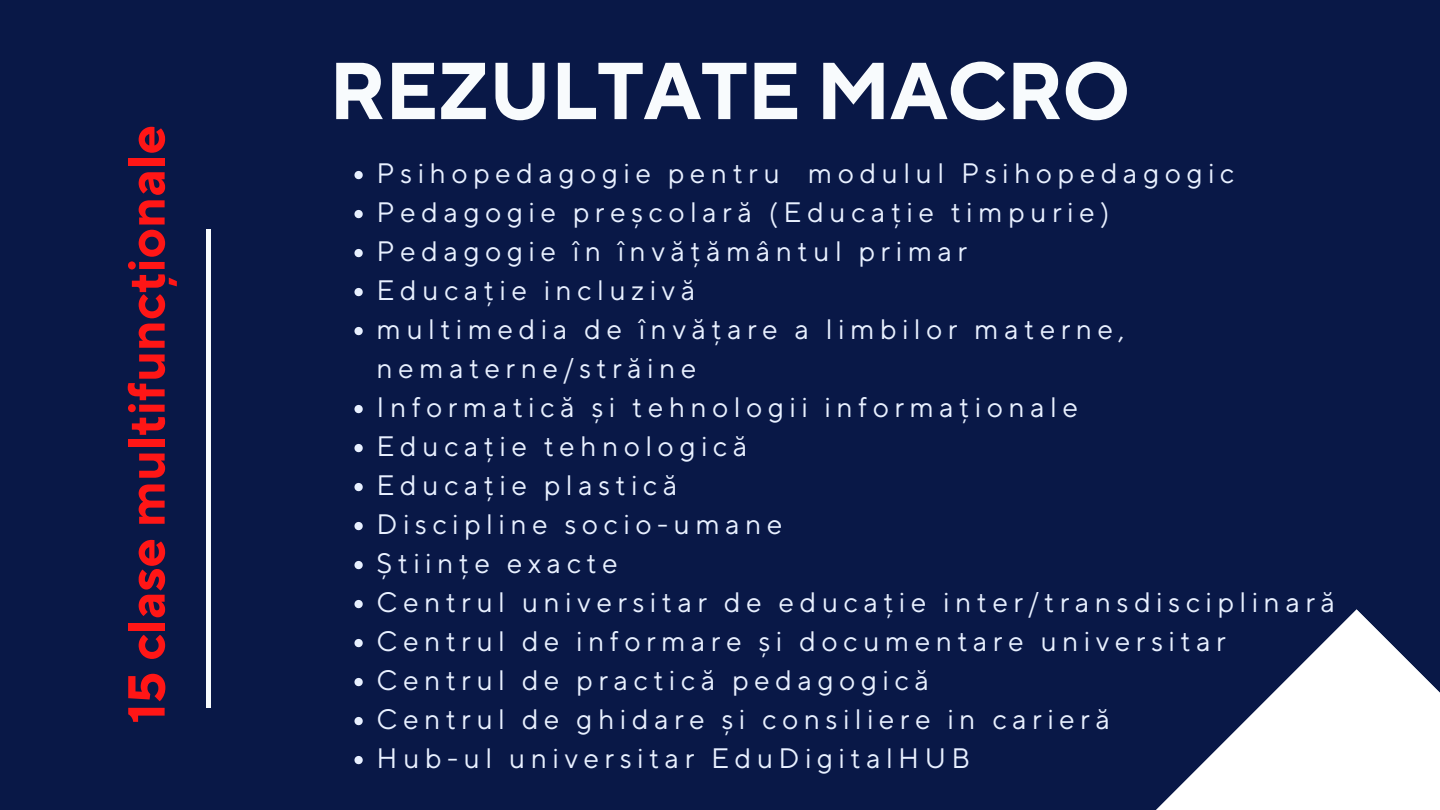
<style>
.page{position:relative;width:1440px;height:810px;background:#091847}
.page>*{position:absolute;margin:0;border:0;box-sizing:border-box;transform-origin:0 0}
.t1{font:700 80.4px "TT Norms Pro";letter-spacing:-.01em;color:#f8fbfd}
.t2{font:700 52px "TT Norms Pro";color:#ff1616}
.t3{font:28px/39px "TT Norms Pro";letter-spacing:.195em;color:#e8f0ff}
</style>
<div class="page">
<svg style="left:1156px;top:609px;width:284px;height:201px;fill:#fff"></svg>
<div style="left:206px;top:229px;width:5px;height:478px;background:#f8fbfd"></div>
<svg style="left:354px;top:171px;width:9px;height:8px"></svg>
<svg style="left:354px;top:210px;width:9px;height:8px"></svg>
<svg style="left:354px;top:249px;width:9px;height:8px"></svg>
<svg style="left:354px;top:288px;width:9px;height:8px"></svg>
<svg style="left:354px;top:327px;width:9px;height:8px"></svg>
<svg style="left:354px;top:405px;width:9px;height:8px"></svg>
<svg style="left:354px;top:444px;width:9px;height:8px"></svg>
<svg style="left:354px;top:483px;width:9px;height:8px"></svg>
<svg style="left:354px;top:522px;width:9px;height:8px"></svg>
<svg style="left:354px;top:561px;width:9px;height:8px"></svg>
<svg style="left:354px;top:600px;width:9px;height:8px"></svg>
<svg style="left:354px;top:639px;width:9px;height:8px"></svg>
<svg style="left:354px;top:678px;width:9px;height:8px"></svg>
<svg style="left:354px;top:717px;width:9px;height:8px"></svg>
<svg style="left:354px;top:756px;width:9px;height:8px"></svg>
<p class="t2" style="left:115px;top:723px;width:600px;rotate:-90deg">15 clase multifuncționale</p>
<p class="t1" style="left:329px;top:43px;width:803px">REZULTATE MACRO</p>
<p class="t3" style="left:377px;top:155px;width:859px">Psihopedagogie pentru modulul Psihopedagogic</p>
<p class="t3" style="left:377px;top:194px;width:734px">Pedagogie preșcolară (Educație timpurie)</p>
<p class="t3" style="left:377px;top:233px;width:592px">Pedagogie în învățământul primar</p>
<p class="t3" style="left:377px;top:272px;width:320px">Educație incluzivă</p>
<p class="t3" style="left:377px;top:311px;width:750px">multimedia de învățare a limbilor materne, nematerne/străine</p>
<p class="t3" style="left:377px;top:389px;width:703px">Informatică și tehnologii informaționale</p>
<p class="t3" style="left:377px;top:428px;width:372px">Educație tehnologică</p>
<p class="t3" style="left:377px;top:467px;width:302px">Educație plastică</p>
<p class="t3" style="left:377px;top:506px;width:407px">Discipline socio-umane</p>
<p class="t3" style="left:377px;top:545px;width:243px">Științe exacte</p>
<p class="t3" style="left:377px;top:584px;width:960px">Centrul universitar de educație inter/transdisciplinară</p>
<p class="t3" style="left:377px;top:623px;width:851px">Centrul de informare și documentare universitar</p>
<p class="t3" style="left:377px;top:662px;width:554px">Centrul de practică pedagogică</p>
<p class="t3" style="left:377px;top:701px;width:735px">Centrul de ghidare și consiliere in carieră</p>
<p class="t3" style="left:377px;top:740px;width:595px">Hub-ul universitar EduDigitalHUB</p>
</div>
